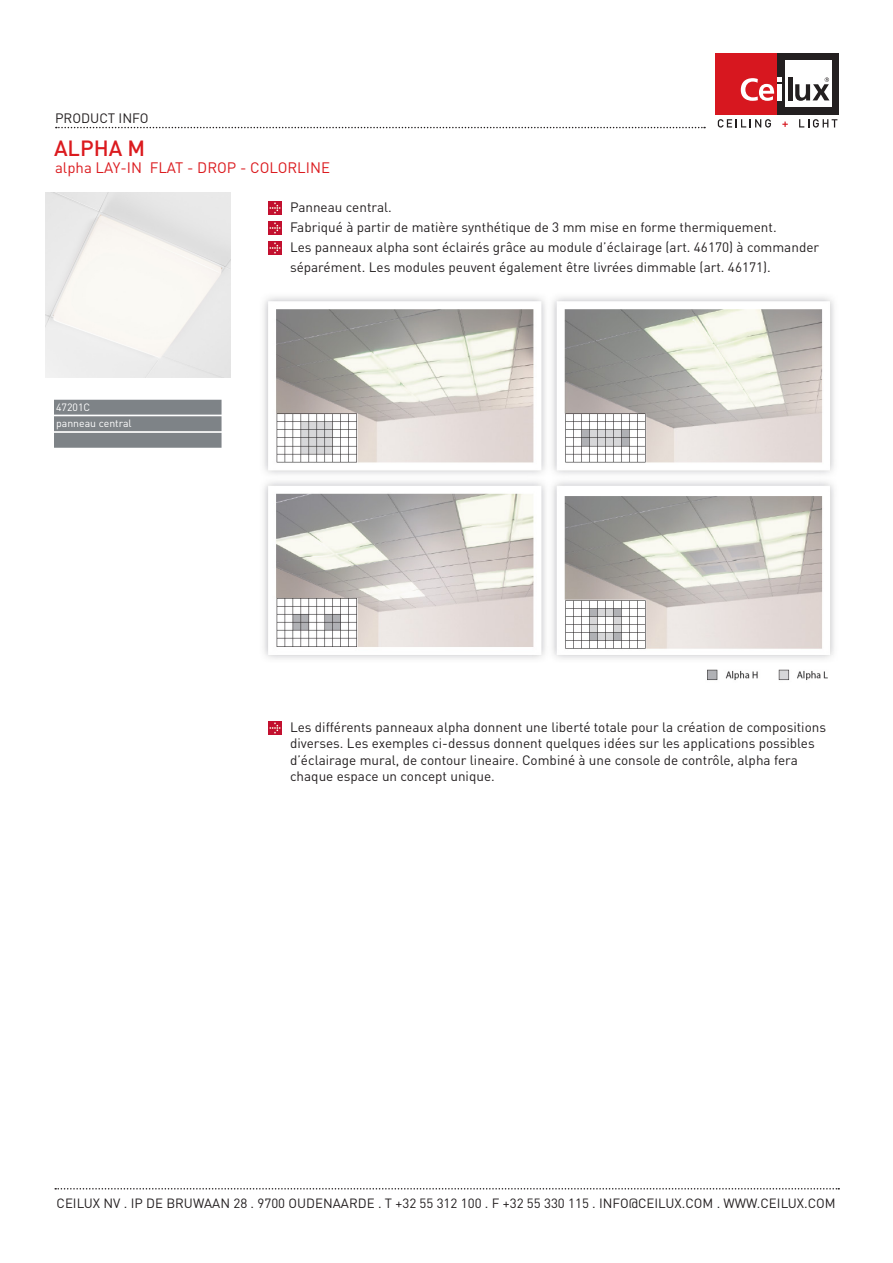
<style>
.page{position:relative;width:893px;height:1263px;background:#fff}
.page>*{position:absolute;margin:0;border:0;box-sizing:border-box;transform-origin:0 0}
.t1{font:500 21.75px "DINOT";color:#db1b1f}
.t2{font:15px "DINOT";color:#db1b1f}
.t3{font:13.5px/16.2px "DINOT";color:#231f20}
.t4{font:13.35px "DINOT";color:#231f20}
.t5{font:10.5px "DINOT";color:#fff}
</style>
<div class="page">
<div style="left:716px;top:53px;width:61px;height:61px;background:#d7171f"></div>
<div style="left:777px;top:53px;width:62px;height:61px;background:#231f20"></div>
<div style="left:785px;top:60px;width:46px;height:47px;background:#fff"></div>
<svg style="left:741px;top:77px;width:40px;height:24px"></svg>
<hr style="left:788px;top:77px;width:4px;height:23px;background:#231f20">
<svg style="left:795px;top:77px;width:34px;height:24px"></svg>
<svg style="left:718px;top:119px;width:53px;height:9px"></svg>
<svg style="left:782px;top:122px;width:6px;height:5px"></svg>
<svg style="left:799px;top:119px;width:38px;height:9px"></svg>
<svg style="left:56px;top:127px;width:649px;height:1px"></svg>
<svg style="left:55px;top:1188px;width:784px;height:1px"></svg>
<svg style="left:269px;top:202px;width:12px;height:12px"></svg>
<svg style="left:269px;top:222px;width:12px;height:12px"></svg>
<svg style="left:269px;top:722px;width:12px;height:12px"></svg>
<svg style="left:269px;top:242px;width:12px;height:12px"></svg>
<div style="left:54px;top:400px;width:168px;height:15px;background:#7e8387;border:2px solid #7e8387"></div>
<div style="left:54px;top:416px;width:168px;height:15px;background:#7e8387;border:2px solid #7e8387"></div>
<div style="left:54px;top:433px;width:168px;height:15px;background:#7e8387;border:2px solid #7e8387"></div>
<img style="left:45px;top:192px;width:186px;height:185px">
<img style="left:264px;top:297px;width:570px;height:384px">
<p class="t3" style="left:55px;top:109px;width:95px">PRODUCT INFO</p>
<p class="t1" style="left:54px;top:133px;width:93px">ALPHA M</p>
<p class="t2" style="left:55px;top:157px;width:276px">alpha LAY-IN FLAT - DROP - COLORLINE</p>
<p class="t3" style="left:290px;top:198px;width:103px">Panneau central.</p>
<p class="t5" style="left:56px;top:400px;width:36px">47201C</p>
<p class="t5" style="left:56px;top:416px;width:77px">panneau central</p>
<p class="t3" style="left:290px;top:218px;width:488px">Fabriqué à partir de matière synthétique de 3 mm mise en forme thermiquement.</p>
<p class="t3" style="left:290px;top:239px;width:531px">Les panneaux alpha sont éclairés grâce au module d’éclairage (art. 46170) à commander</p>
<p class="t3" style="left:290px;top:259px;width:482px">séparément. Les modules peuvent également être livrées dimmable (art. 46171).</p>
<p class="t3" style="left:290px;top:719px;width:538px">Les différents panneaux alpha donnent une liberté totale pour la création de compositions diverses. Les exemples ci-dessus donnent quelques idées sur les applications possibles d’éclairage mural, de contour lineaire. Combiné à une console de contrôle, alpha fera chaque espace un concept unique.</p>
<p class="t4" style="left:57px;top:1194px;width:781px">CEILUX NV . IP DE BRUWAAN 28 . 9700 OUDENAARDE . T +32 55 312 100 . F +32 55 330 115 . INFO@CEILUX.COM . WWW.CEILUX.COM</p>
</div>
